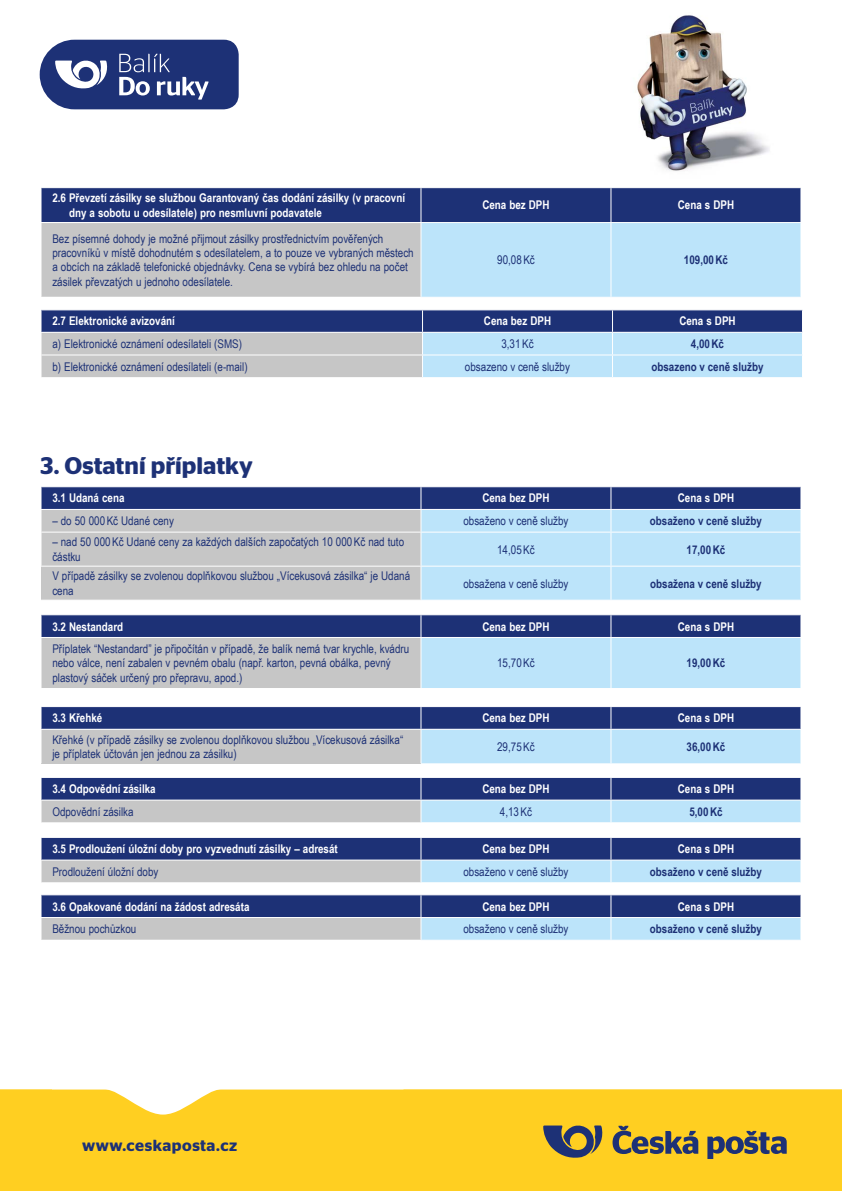
<style>
.page{position:relative;width:842px;height:1191px;background:#fff}
.page>*{position:absolute;margin:0;border:0;box-sizing:border-box;transform-origin:0 0}
.t1{font:600 24px "Stag Sans";color:#1d3176}
.t2{font:600 16px "Stag Sans";letter-spacing:.03em;color:#1d3176}
.t3{font:12px/14.4px "Arial Narrow";color:#1d3176}
.t4{font:700 12px/14.4px "Arial Narrow";color:#fff}
.t5{font:700 12px "Arial Narrow";color:#1d3176}
</style>
<div class="page">
<div style="left:0;top:1089px;width:842px;height:102px;background:#ffcf21"></div>
<svg style="left:52px;top:1089px;width:351px;height:25px"></svg>
<svg style="left:612px;top:1125px;width:175px;height:34px;background:#ae963f"></svg>
<svg style="left:543px;top:1124px;width:61px;height:34px;background:#83784f"></svg>
<svg style="left:40px;top:40px;width:199px;height:69px;background:#44548d"></svg>
<img style="left:637px;top:15px;width:132px;height:156px">
<svg style="left:42px;top:188px;width:758px;height:109px;background:#8da1be"></svg>
<hr style="left:420px;top:188px;width:1px;height:34px;background:#fff">
<hr style="left:610px;top:188px;width:1px;height:34px;background:#fff">
<hr style="left:41px;top:222px;width:380px;height:1px;background:#fff">
<hr style="left:421px;top:222px;width:190px;height:1px;background:#fff">
<hr style="left:420px;top:223px;width:1px;height:74px;background:#fff">
<hr style="left:611px;top:222px;width:190px;height:1px;background:#fff">
<hr style="left:610px;top:223px;width:1px;height:74px;background:#fff">
<svg style="left:41px;top:310px;width:762px;height:67px;background:#8fa2bf"></svg>
<svg style="left:41px;top:487px;width:760px;height:112px;background:#a3b6cc"></svg>
<hr style="left:41px;top:531px;width:380px;height:1px;background:#fff">
<hr style="left:41px;top:532px;width:1px;height:33px;background:#fff">
<hr style="left:421px;top:531px;width:190px;height:1px;background:#fff">
<hr style="left:420px;top:532px;width:1px;height:33px;background:#fff">
<hr style="left:611px;top:531px;width:190px;height:1px;background:#fff">
<hr style="left:610px;top:532px;width:1px;height:33px;background:#fff">
<hr style="left:800px;top:532px;width:1px;height:33px;background:#fff">
<hr style="left:41px;top:565px;width:380px;height:1px;background:#fff">
<hr style="left:421px;top:565px;width:190px;height:1px;background:#fff">
<hr style="left:420px;top:566px;width:1px;height:33px;background:#fff">
<hr style="left:611px;top:565px;width:190px;height:1px;background:#fff">
<hr style="left:610px;top:566px;width:1px;height:33px;background:#fff">
<hr style="left:800px;top:566px;width:1px;height:33px;background:#fff">
<svg style="left:41px;top:706px;width:760px;height:57px;background:#8497b8"></svg>
<hr style="left:41px;top:730px;width:1px;height:33px;background:#fff">
<hr style="left:41px;top:729px;width:380px;height:1px;background:#fff">
<hr style="left:420px;top:730px;width:1px;height:33px;background:#fff">
<hr style="left:421px;top:729px;width:190px;height:1px;background:#fff">
<hr style="left:610px;top:730px;width:1px;height:33px;background:#fff">
<hr style="left:611px;top:729px;width:190px;height:1px;background:#fff">
<hr style="left:800px;top:730px;width:1px;height:33px;background:#fff">
<svg style="left:41px;top:615px;width:760px;height:73px;background:#8fa3c0"></svg>
<hr style="left:41px;top:637px;width:380px;height:1px;background:#fff">
<hr style="left:41px;top:638px;width:1px;height:50px;background:#fff">
<hr style="left:421px;top:637px;width:190px;height:1px;background:#fff">
<hr style="left:420px;top:638px;width:1px;height:50px;background:#fff">
<hr style="left:611px;top:637px;width:190px;height:1px;background:#fff">
<hr style="left:610px;top:638px;width:1px;height:50px;background:#fff">
<hr style="left:800px;top:638px;width:1px;height:50px;background:#fff">
<svg style="left:41px;top:777px;width:760px;height:45px;background:#7588ae"></svg>
<svg style="left:41px;top:837px;width:760px;height:45px;background:#7588ae"></svg>
<svg style="left:41px;top:895px;width:760px;height:44px;background:#7286ad"></svg>
<p class="t4" style="left:69px;top:190px;width:338px;text-indent:-17px">2.6 Převzetí zásilky se službou Garantovaný čas dodání zásilky (v pracovní dny a sobotu u odesílatele) pro nesmluvní podavatele</p>
<p class="t4" style="left:482px;top:197px;width:69px">Cena bez DPH</p>
<p class="t4" style="left:678px;top:197px;width:58px">Cena s DPH</p>
<p class="t3" style="left:52px;top:231px;width:363px">Bez písemné dohody je možné přijmout zásilky prostřednictvím pověřených pracovníků v místě dohodnutém s odesílatelem, a to pouze ve vybraných městech a obcích na základě telefonické objednávky. Cena se vybírá bez ohledu na počet zásilek převzatých u jednoho odesílatele.</p>
<p class="t3" style="left:497px;top:252px;width:39px">90,08Kč</p>
<p class="t5" style="left:684px;top:251px;width:46px">109,00Kč</p>
<p class="t4" style="left:52px;top:313px;width:124px">2.7 Elektronické avizování</p>
<p class="t4" style="left:484px;top:313px;width:69px">Cena bez DPH</p>
<p class="t4" style="left:679px;top:313px;width:58px">Cena s DPH</p>
<p class="t3" style="left:52px;top:336px;width:191px">a) Elektronické oznámení odesílateli (SMS)</p>
<p class="t3" style="left:501px;top:336px;width:34px">3,31 Kč</p>
<p class="t5" style="left:691px;top:335px;width:35px">4,00 Kč</p>
<p class="t3" style="left:52px;top:359px;width:197px">b) Elektronické oznámení odesílateli (e-mail)</p>
<p class="t3" style="left:465px;top:359px;width:107px">obsazeno v ceně služby</p>
<p class="t5" style="left:651px;top:357px;width:114px">obsazeno v ceně služby</p>
<h1 class="t1" style="left:41px;top:452px;width:214px">3. Ostatní příplatky</h1>
<p class="t4" style="left:52px;top:490px;width:74px">3.1 Udaná cena</p>
<p class="t4" style="left:482px;top:490px;width:69px">Cena bez DPH</p>
<p class="t4" style="left:678px;top:490px;width:58px">Cena s DPH</p>
<p class="t3" style="left:52px;top:513px;width:123px">– do 50 000Kč Udané ceny</p>
<p class="t3" style="left:463px;top:513px;width:107px">obsaženo v ceně služby</p>
<p class="t5" style="left:650px;top:512px;width:114px">obsaženo v ceně služby</p>
<p class="t3" style="left:52px;top:534px;width:353px">– nad 50 000Kč Udané ceny za každých dalších započatých 10 000Kč nad tuto částku</p>
<p class="t3" style="left:497px;top:541px;width:39px">14,05Kč</p>
<p class="t5" style="left:687px;top:540px;width:40px">17,00Kč</p>
<p class="t3" style="left:52px;top:568px;width:359px">V případě zásilky se zvolenou doplňkovou službou „Vícekusová zásilka“ je Udaná cena</p>
<p class="t3" style="left:463px;top:575px;width:107px">obsažena v ceně služby</p>
<p class="t5" style="left:650px;top:574px;width:113px">obsažena v ceně služby</p>
<p class="t4" style="left:52px;top:618px;width:72px">3.2 Nestandard</p>
<p class="t4" style="left:482px;top:618px;width:69px">Cena bez DPH</p>
<p class="t4" style="left:678px;top:618px;width:58px">Cena s DPH</p>
<p class="t3" style="left:52px;top:641px;width:358px">Příplatek “Nestandard” je připočítán v případě, že balík nemá tvar krychle, kvádru nebo válce, není zabalen v pevném obalu (např. karton, pevná obálka, pevný plastový sáček určený pro přepravu, apod.)</p>
<p class="t3" style="left:497px;top:655px;width:39px">15,70Kč</p>
<p class="t5" style="left:687px;top:654px;width:40px">19,00 Kč</p>
<p class="t4" style="left:52px;top:710px;width:52px">3.3 Křehké</p>
<p class="t4" style="left:482px;top:710px;width:69px">Cena bez DPH</p>
<p class="t4" style="left:678px;top:710px;width:58px">Cena s DPH</p>
<p class="t3" style="left:52px;top:732px;width:352px">Křehké (v případě zásilky se zvolenou doplňkovou službou „Vícekusová zásilka“ je příplatek účtován jen jednou za zásilku)</p>
<p class="t3" style="left:497px;top:739px;width:39px">29,75Kč</p>
<p class="t5" style="left:687px;top:737px;width:40px">36,00Kč</p>
<p class="t4" style="left:52px;top:781px;width:105px">3.4 Odpovědní zásilka</p>
<p class="t4" style="left:482px;top:781px;width:69px">Cena bez DPH</p>
<p class="t4" style="left:678px;top:781px;width:58px">Cena s DPH</p>
<p class="t3" style="left:52px;top:804px;width:83px">Odpovědní zásilka</p>
<p class="t3" style="left:500px;top:804px;width:34px">4,13Kč</p>
<p class="t5" style="left:689px;top:802px;width:35px">5,00Kč</p>
<p class="t4" style="left:52px;top:841px;width:287px">3.5 Prodloužení úložní doby pro vyzvednutí zásilky – adresát</p>
<p class="t4" style="left:482px;top:841px;width:69px">Cena bez DPH</p>
<p class="t4" style="left:678px;top:841px;width:58px">Cena s DPH</p>
<p class="t3" style="left:52px;top:864px;width:108px">Prodloužení úložní doby</p>
<p class="t3" style="left:463px;top:864px;width:107px">obsaženo v ceně služby</p>
<p class="t5" style="left:650px;top:862px;width:114px">obsaženo v ceně služby</p>
<p class="t4" style="left:52px;top:898px;width:199px">3.6 Opakované dodání na žádost adresáta</p>
<p class="t4" style="left:482px;top:898px;width:69px">Cena bez DPH</p>
<p class="t4" style="left:678px;top:898px;width:58px">Cena s DPH</p>
<p class="t3" style="left:52px;top:921px;width:85px">Běžnou pochůzkou</p>
<p class="t3" style="left:463px;top:921px;width:107px">obsaženo v ceně služby</p>
<p class="t5" style="left:650px;top:920px;width:114px">obsaženo v ceně služby</p>
<h2 class="t2" style="left:82px;top:1135px;width:157px">www.ceskaposta.cz</h2>
</div>
